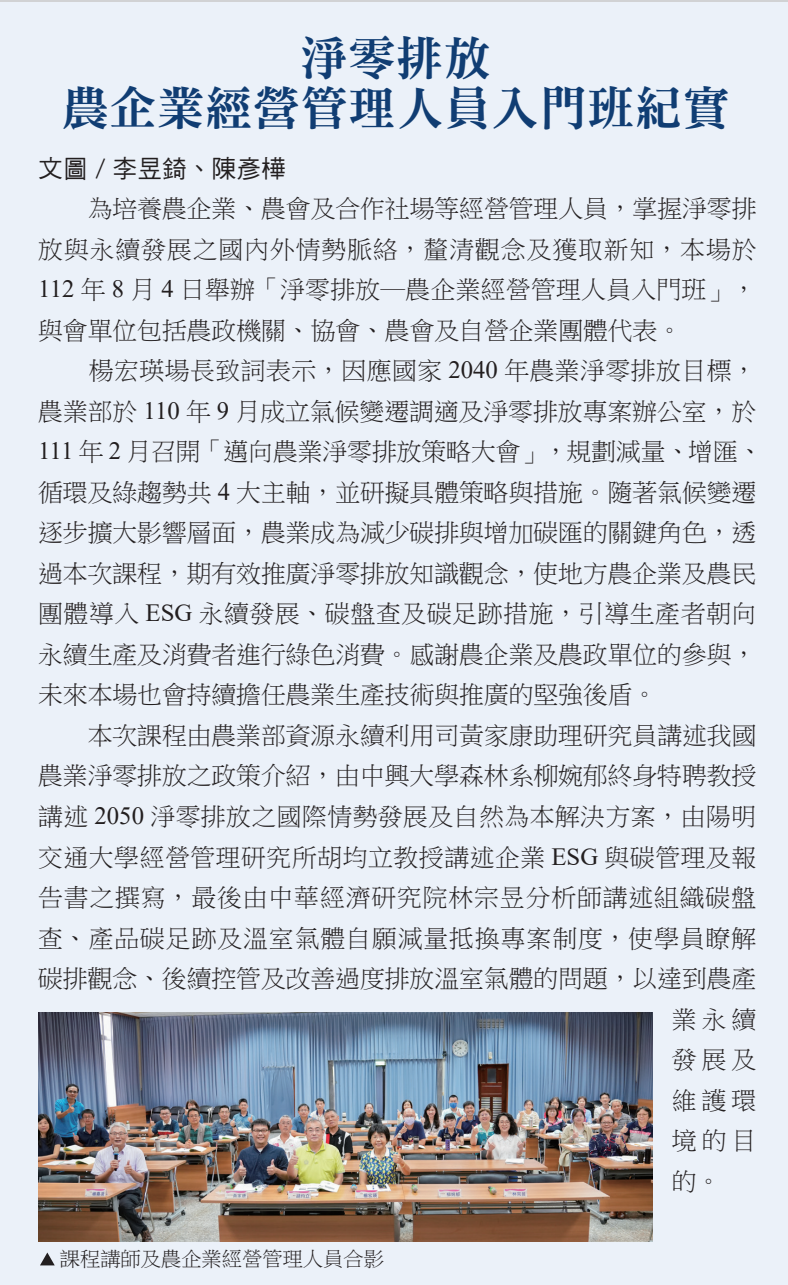
<style>
.page{position:relative;width:788px;height:1285px;background:#fff}
.page>*{position:absolute;margin:0;border:0;box-sizing:border-box;transform-origin:0 0}
.t1{font:47.25px/49.5px "DFN Ming XB HK BF";letter-spacing:.01em;color:#103d73;text-align:center}
.t2{font:24.75px/40.5px "P Ming Li U";color:#231f20;text-align:justify}
.t3{font:24.75px "P Ming Li U";letter-spacing:.04em;color:#231f20}
.t4{font:24.75px "P Ming Li U";letter-spacing:.02em;color:#231f20}
.t5{font:24.75px "P Ming Li U";letter-spacing:.025em;color:#231f20}
.t6{font:24.75px "DF Hei Md HK BF";color:#231f20}
.t7{font:20.25px "P Ming Li U";color:#231f20}
.s1{font-family:"Times New Roman"}
</style>
<div class="page">
<div style="left:0;top:2px;width:787px;height:1282px;background:#ebf1f9"></div>
<img style="left:38px;top:1012px;width:614px;height:229px">
<svg style="left:40px;top:1252px;width:15px;height:13px"></svg>
<hr style="left:0;top:0;width:787px;height:2px;background:#d1d2d4">
<h1 class="t1" style="left:62px;top:33px;width:669px">淨零排放<br>農企業經營管理人員入門班紀實</h1>
<p class="t6" style="left:38px;top:156px;width:249px">文圖 / 李昱錡、陳彥樺</p>
<p class="t2" style="left:38px;top:188px;width:719px;text-indent:50px">為培養農企業、農會及合作社場等經營管理人員，掌握淨零排放與永續發展之國內外情勢脈絡，釐清觀念及獲取新知，本場於<span class="s1">112</span> 年 <span class="s1">8</span> 月 <span class="s1">4</span> 日舉辦「淨零排放─農企業經營管理人員入門班」，與會單位包括農政機關、協會、農會及自營企業團體代表。</p>
<p class="t2" style="left:38px;top:350px;width:725px;text-align:left;text-indent:51px">楊宏瑛場長致詞表示，因應國家 <span class="s1">2040</span> 年農業淨零排放目標，農業部於 <span class="s1">110</span> 年 <span class="s1">9</span> 月成立氣候變遷調適及淨零排放專案辦公室，於<span class="s1">111</span> 年 <span class="s1">2</span> 月召開「邁向農業淨零排放策略大會」，規劃減量、增匯、循環及綠趨勢共 <span class="s1">4</span> 大主軸，並研擬具體策略與措施。隨著氣候變遷逐步擴大影響層面，農業成為減少碳排與增加碳匯的關鍵角色，透過本次課程，期有效推廣淨零排放知識觀念，使地方農企業及農民團體導入 <span class="s1">ESG</span> 永續發展、碳盤查及碳足跡措施，引導生產者朝向永續生產及消費者進行綠色消費。感謝農企業及農政單位的參與，未來本場也會持續擔任農業生產技術與推廣的堅強後盾。</p>
<p class="t2" style="left:88px;top:715px;width:670px">本次課程由農業部資源永續利用司黃家康助理研究員講述我國</p>
<p class="t2" style="left:38px;top:755px;width:719px">農業淨零排放之政策介紹，由中興大學森林系柳婉郁終身特聘教授</p>
<p class="t4" style="left:38px;top:804px;width:719px">講述 <span class="s1">2050</span> 淨零排放之國際情勢發展及自然為本解決方案，由陽明</p>
<p class="t5" style="left:38px;top:844px;width:719px">交通大學經營管理研究所胡均立教授講述企業 <span class="s1">ESG</span> 與碳管理及報</p>
<p class="t3" style="left:38px;top:885px;width:719px">告書之撰寫，最後由中華經濟研究院林宗昱分析師講述組織碳盤</p>
<p class="t3" style="left:38px;top:925px;width:719px">查、產品碳足跡及溫室氣體自願減量抵換專案制度，使學員瞭解</p>
<p class="t2" style="left:38px;top:958px;width:719px">碳排觀念、後續控管及改善過度排放溫室氣體的問題，以達到農產</p>
<p class="t2" style="left:671px;top:998px;width:86px">業永續</p>
<p class="t2" style="left:671px;top:1039px;width:86px">發展及</p>
<p class="t2" style="left:671px;top:1079px;width:86px">維護環</p>
<p class="t2" style="left:671px;top:1120px;width:86px">境的目</p>
<p class="t2" style="left:671px;top:1160px;width:51px">的。</p>
<p class="t7" style="left:60px;top:1248px;width:326px">課程講師及農企業經營管理人員合影</p>
</div>
